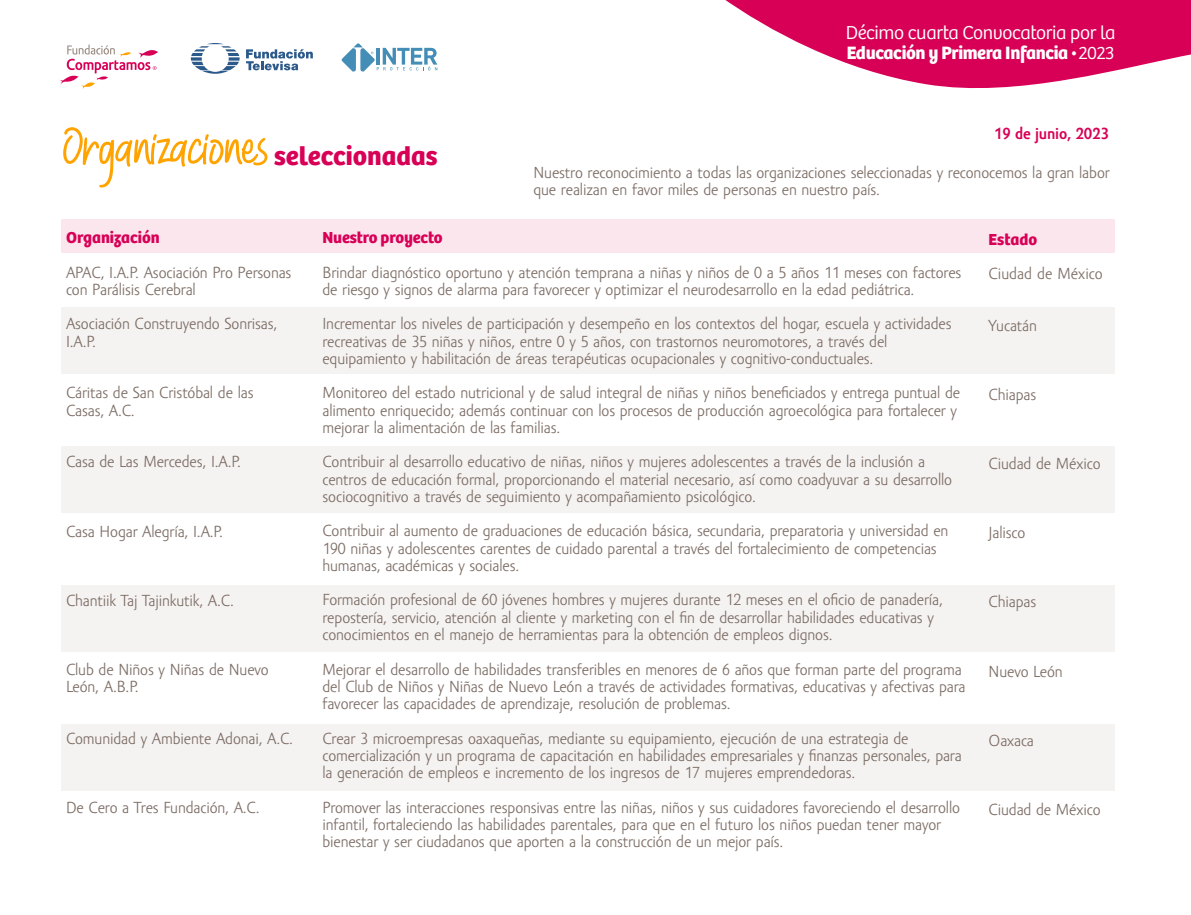
<style>
.page{position:relative;width:1191px;height:915px;background:#fff}
.page>*{position:absolute;margin:0;border:0;box-sizing:border-box;transform-origin:0 0}
.t1{font:52.5px "Sweeter Sandwich";letter-spacing:-.04em;color:#ffa300}
.t2{font:300 19.5px "Bree";letter-spacing:-.02em;color:#fff}
.t3{font:700 18.6px "Bree";letter-spacing:-.02em;color:#fff}
.t4{font:16.5px/17.2px "Amor Sans Pro";letter-spacing:-.01em;color:#7d6e66}
.t5{font:700 16.5px "Bree";letter-spacing:-.01em;color:#d80056}
.t6{font:700 16.5px "Amor Sans Pro";letter-spacing:-.01em;color:#d80056}
.s1{font-family:"Bree";font-weight:700;font-size:27px;color:#d80056}
.s2{font-weight:300}
</style>
<div class="page">
<div style="left:62px;top:220px;width:1053px;height:33px;background:#fbe6ee"></div>
<div style="left:62px;top:307px;width:1053px;height:67px;background:#f5f3f2"></div>
<div style="left:62px;top:446px;width:1053px;height:67px;background:#f5f3f2"></div>
<div style="left:62px;top:585px;width:1053px;height:66px;background:#f5f3f2"></div>
<div style="left:62px;top:724px;width:1053px;height:66px;background:#f5f3f2"></div>
<svg style="left:725px;top:0;width:466px;height:89px;fill:#d80056"></svg>
<svg style="left:59px;top:45px;width:99px;height:44px"></svg>
<svg style="left:191px;top:43px;width:49px;height:31px"></svg>
<svg style="left:246px;top:49px;width:67px;height:21px"></svg>
<svg style="left:341px;top:43px;width:96px;height:29px"></svg>
<h1 class="t1" style="left:62px;top:116px;width:378px">Organizaciones <span class="s1">seleccionadas</span></h1>
<p class="t2" style="left:846px;top:22px;width:271px">Décimo cuarta Convocatoria por la</p>
<p class="t3" style="left:847px;top:38px;width:269px">Educación y Primera Infancia<span class="s2">•2023</span></p>
<p class="t6" style="left:994px;top:125px;width:116px">19 de junio, 2023</p>
<p class="t4" style="left:533px;top:164px;width:578px">Nuestro reconocimiento a todas las organizaciones seleccionadas y reconocemos la gran labor que realizan en favor miles de personas en nuestro país.</p>
<p class="t5" style="left:66px;top:224px;width:95px">Organización</p>
<p class="t4" style="left:66px;top:264px;width:227px">APAC, I.A.P. Asociación Pro Personas con Parálisis Cerebral</p>
<p class="t4" style="left:66px;top:315px;width:213px">Asociación Construyendo Sonrisas,<br>I.A.P.</p>
<p class="t4" style="left:66px;top:384px;width:189px">Cáritas de San Cristóbal de las<br>Casas, A.C.</p>
<p class="t4" style="left:66px;top:453px;width:176px">Casa de Las Mercedes, I.A.P.</p>
<p class="t4" style="left:66px;top:522px;width:158px">Casa Hogar Alegría, I.A.P.</p>
<p class="t4" style="left:66px;top:591px;width:169px">Chantiik Taj Tajinkutik, A.C.</p>
<p class="t4" style="left:66px;top:660px;width:204px">Club de Niños y Niñas de Nuevo<br>León, A.B.P.</p>
<p class="t4" style="left:66px;top:729px;width:229px">Comunidad y Ambiente Adonai, A.C.</p>
<p class="t4" style="left:66px;top:798px;width:195px">De Cero a Tres Fundación, A.C.</p>
<p class="t5" style="left:322px;top:224px;width:122px">Nuestro proyecto</p>
<p class="t4" style="left:322px;top:264px;width:640px">Brindar diagnóstico oportuno y atención temprana a niñas y niños de 0 a 5 años 11 meses con factores de riesgo y signos de alarma para favorecer y optimizar el neurodesarrollo en la edad pediátrica.</p>
<p class="t4" style="left:322px;top:315px;width:631px">Incrementar los niveles de participación y desempeño en los contextos del hogar, escuela y actividades recreativas de 35 niñas y niños, entre 0 y 5 años, con trastornos neuromotores, a través del equipamiento y habilitación de áreas terapéuticas ocupacionales y cognitivo-conductuales.</p>
<p class="t4" style="left:322px;top:384px;width:639px">Monitoreo del estado nutricional y de salud integral de niñas y niños beneficiados y entrega puntual de alimento enriquecido; además continuar con los procesos de producción agroecológica para fortalecer y mejorar la alimentación de las familias.</p>
<p class="t4" style="left:322px;top:453px;width:631px">Contribuir al desarrollo educativo de niñas, niños y mujeres adolescentes a través de la inclusión a centros de educación formal, proporcionando el material necesario, así como coadyuvar a su desarrollo sociocognitivo a través de seguimiento y acompañamiento psicológico.</p>
<p class="t4" style="left:322px;top:522px;width:627px">Contribuir al aumento de graduaciones de educación básica, secundaria, preparatoria y universidad en<br>190 niñas y adolescentes carentes de cuidado parental a través del fortalecimiento de competencias humanas, académicas y sociales.</p>
<p class="t4" style="left:322px;top:591px;width:622px">Formación profesional de 60 jóvenes hombres y mujeres durante 12 meses en el oficio de panadería, repostería, servicio, atención al cliente y marketing con el fin de desarrollar habilidades educativas y conocimientos en el manejo de herramientas para la obtención de empleos dignos.</p>
<p class="t4" style="left:322px;top:660px;width:645px">Mejorar el desarrollo de habilidades transferibles en menores de 6 años que forman parte del programa del Club de Niños y Niñas de Nuevo León a través de actividades formativas, educativas y afectivas para favorecer las capacidades de aprendizaje, resolución de problemas.</p>
<p class="t4" style="left:322px;top:729px;width:641px">Crear 3 microempresas oaxaqueñas, mediante su equipamiento, ejecución de una estrategia de comercialización y un programa de capacitación en habilidades empresariales y finanzas personales, para la generación de empleos e incremento de los ingresos de 17 mujeres emprendedoras.</p>
<p class="t4" style="left:322px;top:798px;width:639px">Promover las interacciones responsivas entre las niñas, niños y sus cuidadores favoreciendo el desarrollo infantil, fortaleciendo las habilidades parentales, para que en el futuro los niños puedan tener mayor bienestar y ser ciudadanos que aporten a la construcción de un mejor país.</p>
<p class="t5" style="left:988px;top:226px;width:50px">Estado</p>
<p class="t4" style="left:988px;top:266px;width:116px">Ciudad de México</p>
<p class="t4" style="left:988px;top:317px;width:50px">Yucatán</p>
<p class="t4" style="left:988px;top:386px;width:49px">Chiapas</p>
<p class="t4" style="left:988px;top:455px;width:113px">Ciudad de México</p>
<p class="t4" style="left:988px;top:524px;width:38px">Jalisco</p>
<p class="t4" style="left:988px;top:593px;width:49px">Chiapas</p>
<p class="t4" style="left:988px;top:662px;width:76px">Nuevo León</p>
<p class="t4" style="left:988px;top:731px;width:47px">Oaxaca</p>
<p class="t4" style="left:988px;top:800px;width:113px">Ciudad de México</p>
</div>
